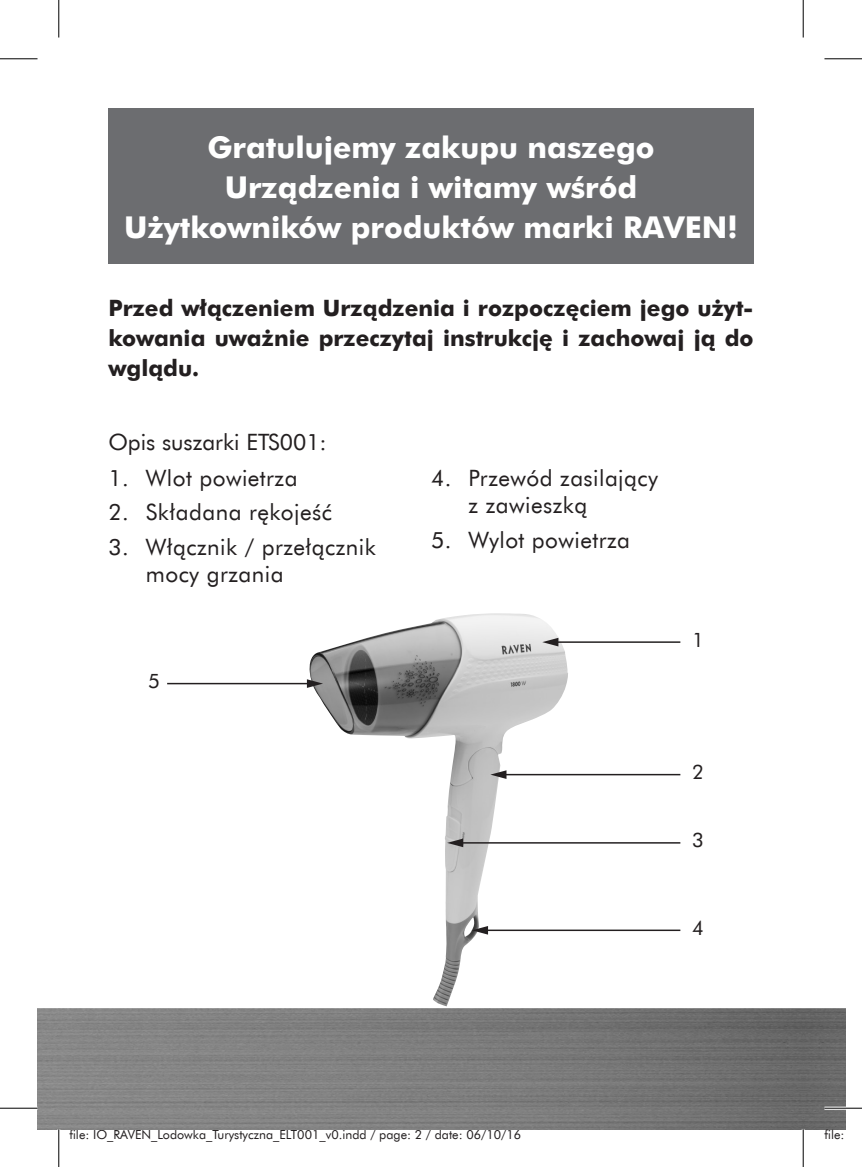
<style>
.page{position:relative;width:862px;height:1167px;background:#fff}
.page>*{position:absolute;margin:0;border:0;box-sizing:border-box;transform-origin:0 0}
.t1{font:700 30px/40px "Futura EU";color:#fff;text-align:center}
.t2{font:22.5px/27.5px "Futura EU";letter-spacing:.02em;color:#231f20}
.t3{font:700 22.5px/30px "Futura EU";color:#231f20;text-align:justify}
.t4{font:22.5px "Futura EU";color:#231f20}
.t5{font:20px "Futura EU";color:#231f20}
.t6{font:12.5px "Futura EU";color:#231f20}
</style>
<div class="page">
<img style="left:309px;top:613px;width:260px;height:393px">
<img style="left:803px;top:1008px;width:42px;height:121px">
<div style="left:108px;top:108px;width:645px;height:156px;background:#6c6d70"></div>
<img style="left:38px;top:1008px;width:765px;height:121px">
<hr style="left:167px;top:682px;width:143px;height:2px;background:#231f20">
<svg style="left:307px;top:679px;width:16px;height:9px"></svg>
<hr style="left:555px;top:641px;width:125px;height:2px;background:#231f20">
<svg style="left:542px;top:637px;width:16px;height:9px"></svg>
<hr style="left:503px;top:773px;width:177px;height:2px;background:#231f20">
<svg style="left:490px;top:770px;width:16px;height:9px"></svg>
<hr style="left:460px;top:842px;width:220px;height:1px;background:#231f20">
<svg style="left:447px;top:838px;width:16px;height:9px"></svg>
<hr style="left:485px;top:929px;width:195px;height:2px;background:#231f20">
<svg style="left:472px;top:925px;width:16px;height:9px"></svg>
<hr style="left:824px;top:1106px;width:38px;height:3px;background:#fff">
<hr style="left:0;top:58px;width:38px;height:1px;background:#000">
<hr style="left:824px;top:58px;width:38px;height:1px;background:#000">
<hr style="left:0;top:1107px;width:38px;height:1px;background:#000">
<hr style="left:824px;top:1107px;width:38px;height:1px;background:#000">
<hr style="left:58px;top:0;width:1px;height:37px;background:#000">
<hr style="left:58px;top:1129px;width:1px;height:37px;background:#000">
<hr style="left:802px;top:0;width:1px;height:37px;background:#000">
<hr style="left:802px;top:1129px;width:1px;height:37px;background:#000">
<h1 class="t1" style="left:124px;top:128px;width:615px">Gratulujemy zakupu naszego<br>Urządzenia i witamy wśród<br>Użytkowników produktów marki RAVEN!</h1>
<p class="t3" style="left:108px;top:294px;width:646px">Przed włączeniem Urządzenia i rozpoczęciem jego użyt&shy;kowania uważnie przeczytaj instrukcję i zachowaj ją do wglądu.</p>
<p class="t4" style="left:108px;top:428px;width:220px">Opis suszarki ETS001:</p>
<p class="t2" style="left:108px;top:464px;width:191px">1. Wlot powietrza</p>
<p class="t2" style="left:108px;top:499px;width:225px">2. Składana rękojeść</p>
<p class="t2" style="left:146px;top:534px;width:231px;text-indent:-38px">3. Włącznik / przełącznik mocy grzania</p>
<p class="t5" style="left:148px;top:668px;width:13px">5</p>
<p class="t2" style="left:468px;top:464px;width:191px;text-indent:-38px">4. Przewód zasilający z zawieszką</p>
<p class="t2" style="left:431px;top:526px;width:201px">5. Wylot powietrza</p>
<p class="t5" style="left:692px;top:627px;width:13px">1</p>
<p class="t5" style="left:692px;top:759px;width:13px">2</p>
<p class="t5" style="left:692px;top:828px;width:13px">3</p>
<p class="t5" style="left:692px;top:915px;width:13px">4</p>
<p class="t6" style="left:69px;top:1126px;width:453px">file: IO_RAVEN_Lodowka_Turystyczna_ELT001_v0.indd / page: 2 / date: 06/10/16</p>
<p class="t6" style="left:824px;top:1126px;width:39px">file: IO</p>
</div>
